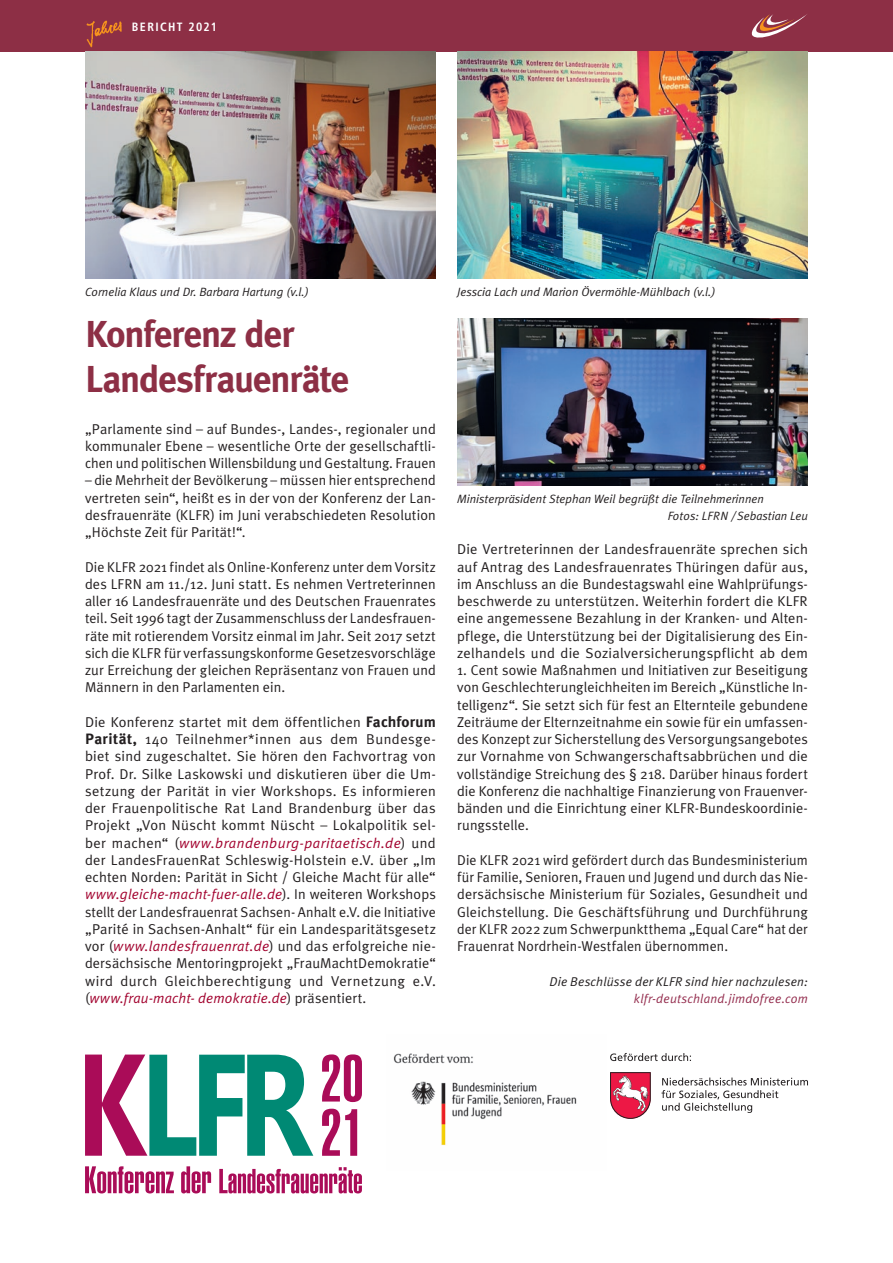
<style>
.page{position:relative;width:893px;height:1263px;background:#fff}
.page>*{position:absolute;margin:0;border:0;box-sizing:border-box;transform-origin:0 0}
.t1{font:700 37.5px/45px "Meta Plus";letter-spacing:-.03em;color:#8d2f45}
.t2{font:14.25px/17.2px "Meta Plus Normal";letter-spacing:.01em;color:#231f20;text-align:justify}
.t3{font:italic 12.75px "Meta Plus Normal";letter-spacing:.015em;color:#231f20}
.t4{font:italic 12.75px "Meta Plus Normal";letter-spacing:.015em;color:#942d4e}
.t5{font:italic 12px/17.2px "Meta Plus Normal";color:#231f20}
.t6{font:700 condensed 12px "Frutiger";letter-spacing:.115em;color:#fff}
.s1{font-family:"Meta Plus";font-weight:700;font-size:15px}
.s2{font-style:italic;color:#a2022e}
</style>
<div class="page">
<div style="left:0;top:0;width:893px;height:51px;background:#8d2f45"></div>
<img style="left:86px;top:21px;width:36px;height:26px">
<svg style="left:751px;top:14px;width:56px;height:24px"></svg>
<img style="left:85px;top:51px;width:351px;height:227px">
<img style="left:457px;top:318px;width:351px;height:167px">
<img style="left:457px;top:51px;width:351px;height:227px">
<svg style="left:85px;top:1054px;width:228px;height:102px"></svg>
<svg style="left:85px;top:1166px;width:126px;height:27px"></svg>
<svg style="left:219px;top:1167px;width:143px;height:26px"></svg>
<svg style="left:322px;top:1109px;width:35px;height:47px"></svg>
<svg style="left:322px;top:1054px;width:40px;height:48px"></svg>
<svg style="left:661px;top:1077px;width:147px;height:36px"></svg>
<svg style="left:610px;top:1072px;width:41px;height:47px"></svg>
<svg style="left:610px;top:1053px;width:81px;height:8px"></svg>
<img style="left:393px;top:1053px;width:184px;height:93px">
<p class="t6" style="left:132px;top:20px;width:87px">BERICHT 2021</p>
<p class="t5" style="left:85px;top:283px;width:225px">Cornelia Klaus und Dr. Barbara Hartung (v.l.)</p>
<h1 class="t1" style="left:85px;top:312px;width:266px">Konferenz der<br>Landesfrauenräte</h1>
<p class="t2" style="left:85px;top:420px;width:352px">„Parlamente sind – auf Bundes-, Landes-, regionaler und kommunaler Ebene – wesentliche Orte der gesellschaftli&shy;chen und politischen Willensbildung und Gestaltung. Frauen</p>
<p class="t2" style="left:85px;top:472px;width:352px">– die Mehrheit der Bevölkerung – müssen hier entsprechend vertreten sein“, heißt es in der von der Konferenz der Lan&shy;desfrauenräte (KLFR) im Juni verabschiedeten Resolution „Höchste Zeit für Parität!“.</p>
<p class="t2" style="left:85px;top:558px;width:352px">Die KLFR 2021 findet als Online-Konferenz unter dem Vorsitz des LFRN am 11./12. Juni statt. Es nehmen Vertreterinnen aller 16 Landesfrauenräte und des Deutschen Frauenrates teil. Seit 1996 tagt der Zusammenschluss der Landesfrauen&shy;räte mit rotierendem Vorsitz einmal im Jahr. Seit 2017 setzt sich die KLFR für verfassungskonforme Gesetzesvorschläge zur Erreichung der gleichen Repräsentanz von Frauen und Männern in den Parlamenten ein.</p>
<p class="t2" style="left:85px;top:713px;width:352px">Die Konferenz startet mit dem öffentlichen <span class="s1">Fachforum Parität,</span> 140 Teilnehmer*innen aus dem Bundesge&shy;biet sind zugeschaltet. Sie hören den Fachvortrag von Prof. Dr. Silke Laskowski und diskutieren über die Um&shy;setzung der Parität in vier Workshops. Es informieren der Frauenpolitische Rat Land Brandenburg über das Projekt „Von Nüscht kommt Nüscht – Lokalpolitik sel&shy;ber machen“ (<span class="s2">www.brandenburg-paritaetisch.de</span>) und der LandesFrauenRat Schleswig-Holstein e.V. über „Im echten Norden: Parität in Sicht / Gleiche Macht für alle“ <span class="s2">www.gleiche-macht-fuer-alle.de</span>). In weiteren Workshops stellt der Landesfrauenrat Sachsen- Anhalt e.V. die Initiative „Parité in Sachsen-Anhalt“ für ein Landesparitätsgesetz vor (<span class="s2">www.landesfrauenrat.de</span>) und das erfolgreiche nie&shy;dersächsische Mentoringprojekt „FrauMachtDemokratie“ wird durch Gleichberechtigung und Vernetzung e.V. (<span class="s2">www.frau-macht- demokratie.de</span>) präsentiert.</p>
<p class="t5" style="left:457px;top:283px;width:260px">Jesscia Lach und Marion Övermöhle-Mühlbach (v.l.)</p>
<p class="t5" style="left:668px;top:490px;width:142px;text-indent:-211px">Ministerpräsident Stephan Weil begrüßt die Teilnehmerinnen<br>Fotos: LFRN / Sebastian Leu</p>
<p class="t2" style="left:457px;top:541px;width:352px">Die Vertreterinnen der Landesfrauenräte sprechen sich auf Antrag des Landesfrauenrates Thüringen dafür aus, im Anschluss an die Bundestagswahl eine Wahlprüfungs&shy;beschwerde zu unterstützen. Weiterhin fordert die KLFR eine angemessene Bezahlung in der Kranken- und Alten&shy;pflege, die Unterstützung bei der Digitalisierung des Ein&shy;zelhandels und die Sozialversicherungspflicht ab dem</p>
<p class="t2" style="left:457px;top:661px;width:352px">1. Cent sowie Maßnahmen und Initiativen zur Beseitigung von Geschlechterungleichheiten im Bereich „Künstliche In&shy;telligenz“. Sie setzt sich für fest an Elternteile gebundene Zeiträume der Elternzeitnahme ein sowie für ein umfassen&shy;des Konzept zur Sicherstellung des Versorgungsangebotes zur Vornahme von Schwangerschaftsabbrüchen und die vollständige Streichung des § 218. Darüber hinaus fordert die Konferenz die nachhaltige Finanzierung von Frauenver&shy;bänden und die Einrichtung einer KLFR-Bundeskoordinie&shy;rungsstelle.</p>
<p class="t2" style="left:457px;top:851px;width:352px">Die KLFR 2021 wird gefördert durch das Bundesministerium für Familie, Senioren, Frauen und Jugend und durch das Nie&shy;dersächsische Ministerium für Soziales, Gesundheit und Gleichstellung. Die Geschäftsführung und Durchführung der KLFR 2022 zum Schwerpunktthema „Equal Care“ hat der Frauenrat Nordrhein-Westfalen übernommen.</p>
<p class="t3" style="left:549px;top:974px;width:260px">Die Beschlüsse der KLFR sind hier nachzulesen:</p>
<p class="t4" style="left:634px;top:991px;width:175px">klfr-deutschland.jimdofree.com</p>
</div>
